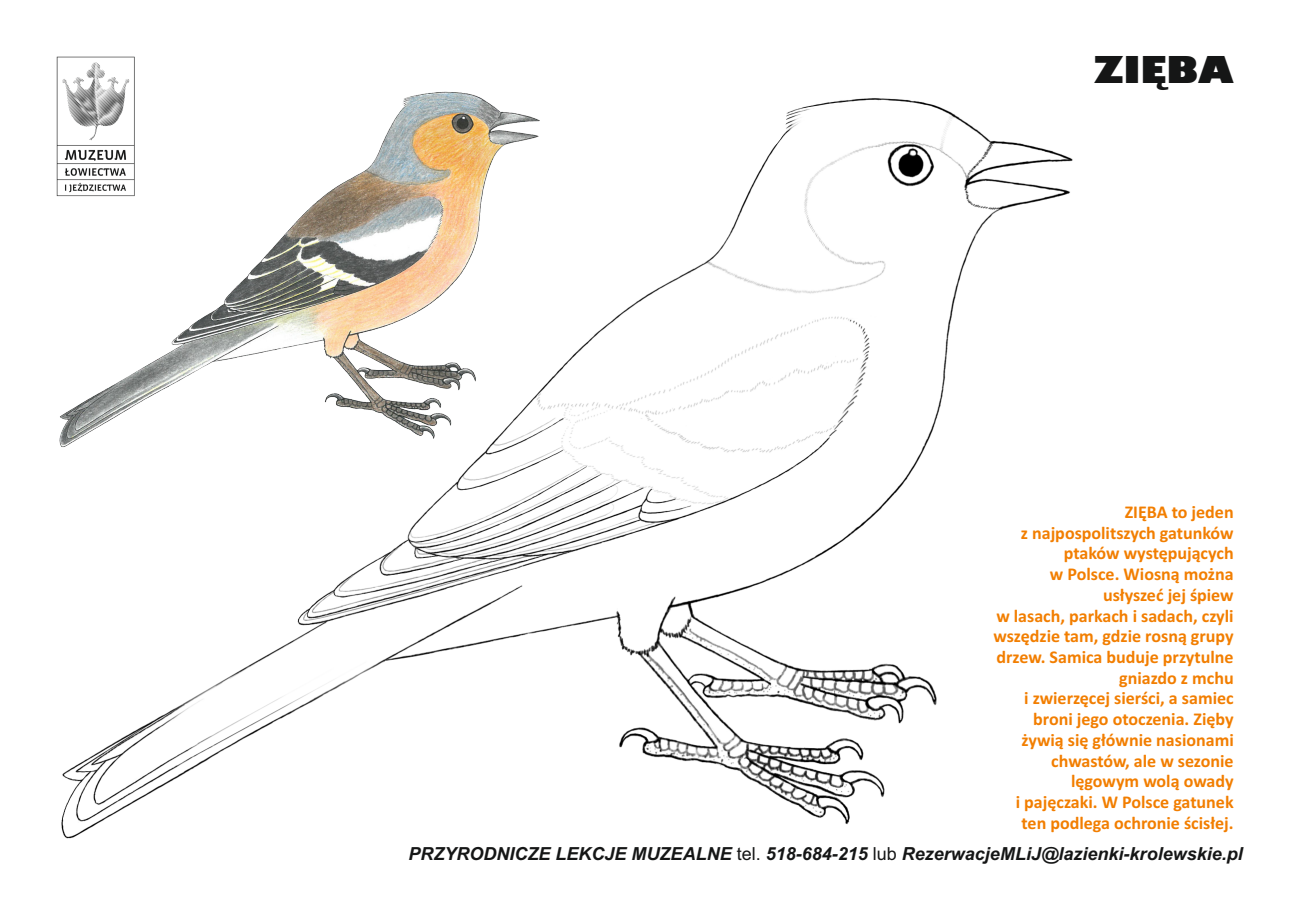
<style>
.page{position:relative;width:1289px;height:919px;background:#fff}
.page>*{position:absolute;margin:0;border:0;box-sizing:border-box;transform-origin:0 0}
.t1{font:800 36.3px "Gill Sans";color:#151616}
.t2{font:700 18px/20.7px "Calibri";color:#f27e00;text-align:right}
.t3{font:italic 700 18px "Arial";color:#151616}
.s1{font-weight:400;font-style:normal}
</style>
<div class="page">
<img style="left:61px;top:98px;width:1012px;height:741px">
<img style="left:56px;top:56px;width:79px;height:32px">
<img style="left:56px;top:88px;width:487px;height:362px">
<h1 class="t1" style="left:1093px;top:55px;width:141px">ZIĘBA</h1>
<p class="t2" style="left:1020px;top:503px;width:214px">ZIĘBA to jeden<br>z najpospolitszych gatunków ptaków występujących<br>w Polsce. Wiosną można usłyszeć jej śpiew</p>
<p class="t2" style="left:993px;top:606px;width:242px">w lasach, parkach i sadach, czyli wszędzie tam, gdzie rosną grupy drzew. Samica buduje przytulne gniazdo z mchu<br>i zwierzęcej sierści, a samiec broni jego otoczenia. Zięby żywią się głównie nasionami chwastów, ale w sezonie lęgowym wolą owady<br>i pajęczaki. W Polsce gatunek ten podlega ochronie ścisłej.</p>
<p class="t3" style="left:408px;top:847px;width:835px">PRZYRODNICZE LEKCJE MUZEALNE <span class="s1">tel.</span> 518-684-215 <span class="s1">lub</span> RezerwacjeMLiJ@lazienki-krolewskie.pl</p>
</div>
